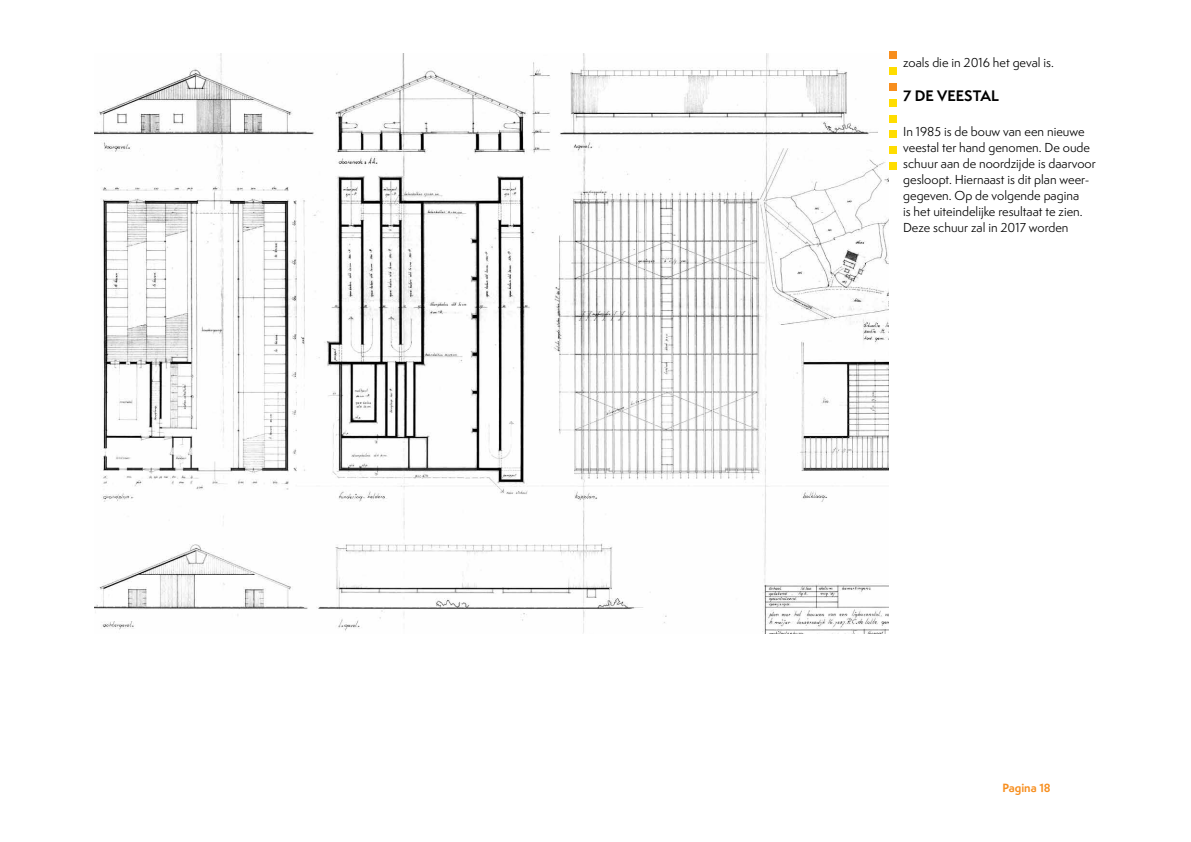
<style>
.page{position:relative;width:1191px;height:842px;background:#fff}
.page>*{position:absolute;margin:0;border:0;box-sizing:border-box;transform-origin:0 0}
.t1{font:700 14px "Semplicita Pro";color:#000}
.t2{font:12px/16px "Semplicita Pro";color:#000}
.t3{font:700 11px "Semplicita Pro";color:#f78e1e}
</style>
<div class="page">
<div style="left:889px;top:115px;width:7px;height:7px;background:#fd0"></div>
<div style="left:889px;top:130px;width:7px;height:8px;background:#fd0"></div>
<div style="left:889px;top:146px;width:7px;height:8px;background:#fd0"></div>
<div style="left:889px;top:162px;width:7px;height:8px;background:#fd0"></div>
<div style="left:889px;top:99px;width:7px;height:8px;background:#fd0"></div>
<div style="left:889px;top:83px;width:7px;height:8px;background:#f78e1e"></div>
<div style="left:889px;top:67px;width:7px;height:8px;background:#fd0"></div>
<div style="left:889px;top:51px;width:7px;height:8px;background:#f78e1e"></div>
<img style="left:95px;top:53px;width:794px;height:581px">
<p class="t2" style="left:903px;top:54px;width:152px">zoals die in 2016 het geval is.</p>
<p class="t1" style="left:903px;top:85px;width:97px">7 DE VEESTAL</p>
<p class="t2" style="left:903px;top:123px;width:194px">In 1985 is de bouw van een nieuwe veestal ter hand genomen. De oude schuur aan de noordzijde is daarvoor gesloopt. Hiernaast is dit plan weer&shy;gegeven. Op de volgende pagina<br>is het uiteindelijke resultaat te zien.<br>Deze schuur zal in 2017 worden</p>
<p class="t3" style="left:1002px;top:779px;width:50px">Pagina 18</p>
</div>
